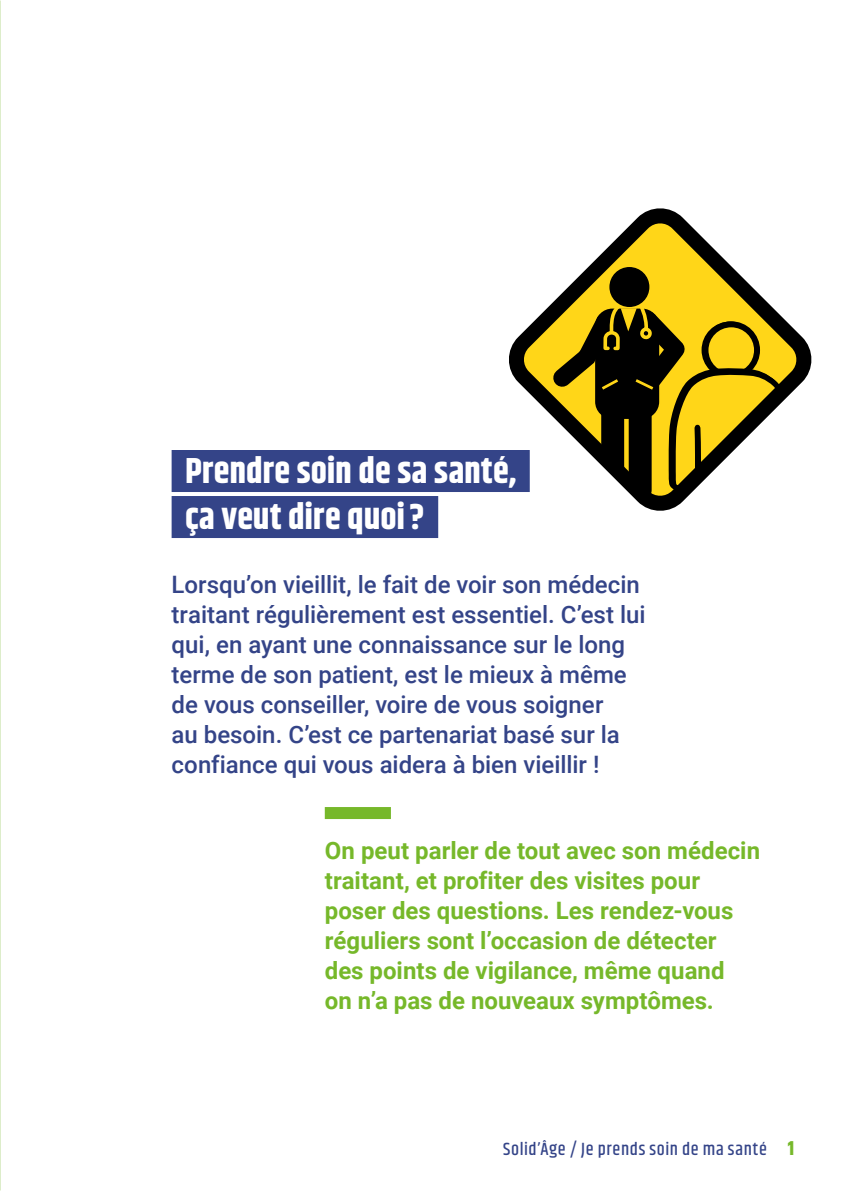
<style>
.page{position:relative;width:851px;height:1191px;background:#fff}
.page>*{position:absolute;margin:0;border:0;box-sizing:border-box;transform-origin:0 0}
.t1{font:700 36px/46px "Khand";color:#fff}
.t2{font:500 24px/30px "Roboto";color:#344488}
.t3{font:700 24px/30px "Roboto";color:#76b82a}
.t4{font:500 18px "Khand";letter-spacing:.03em;color:#344488}
.s1{font-weight:700;font-size:20px;color:#76b82a}
</style>
<div class="page">
<div style="left:171px;top:450px;width:358px;height:42px;background:#344488"></div>
<div style="left:171px;top:496px;width:267px;height:42px;background:#344488"></div>
<div style="left:325px;top:807px;width:66px;height:12px;background:#76b82a"></div>
<svg style="left:509px;top:208px;width:303px;height:303px"></svg>
<h1 class="t1" style="left:185px;top:450px;width:333px">Prendre soin de sa santé, ça veut dire quoi ?</h1>
<p class="t2" style="left:171px;top:569px;width:475px">Lorsqu’on vieillit, le fait de voir son médecin traitant régulièrement est essentiel. C’est lui qui, en ayant une connaissance sur le long terme de son patient, est le mieux à même de vous conseiller, voire de vous soigner<br>au besoin. C’est ce partenariat basé sur la confiance qui vous aidera à bien vieillir !</p>
<p class="t3" style="left:325px;top:835px;width:437px">On peut parler de tout avec son médecin traitant, et profiter des visites pour poser des questions. Les rendez-vous réguliers sont l’occasion de détecter des points de vigilance, même quand<br>on n’a pas de nouveaux symptômes.</p>
<p class="t4" style="left:503px;top:1138px;width:292px">Solid’Âge / Je prends soin de ma santé <span class="s1">1</span></p>
</div>
